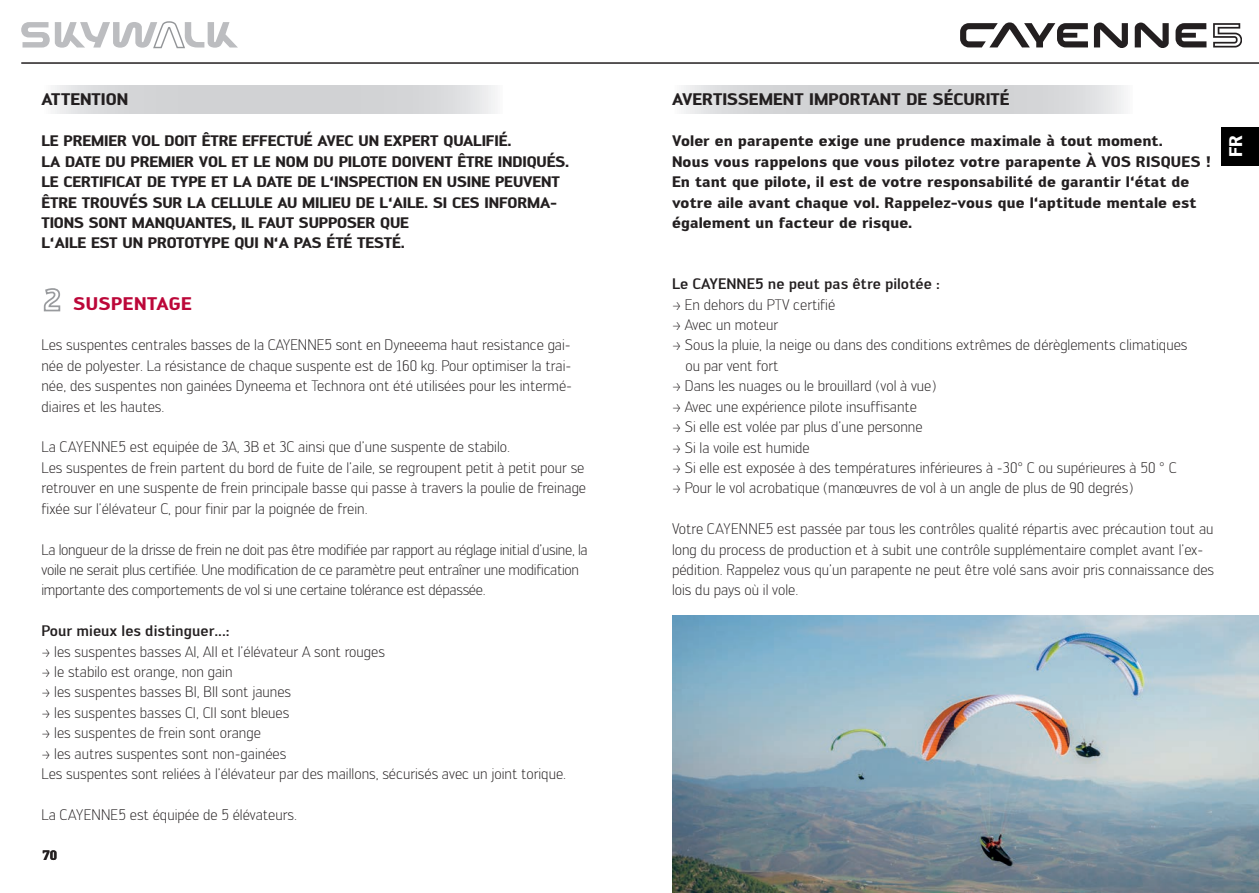
<style>
.page{position:relative;width:1259px;height:893px;background:#fff}
.page>*{position:absolute;margin:0;border:0;box-sizing:border-box;transform-origin:0 0}
.t1{font:700 18px "Engel";letter-spacing:.03em;color:#bc0739}
.t2{font:700 18px "Engel";color:#fff}
.t3{font:700 16.5px "Engel";color:#231f20}
.t4{font:300 15px/20.4px "Engel";color:#231f20}
.t5{font:700 15px/20.4px "Engel";letter-spacing:-.01em;color:#231f20}
.t6{font:300 15px/20.4px "Engel";letter-spacing:-.02em;color:#231f20}
.t7{font:500 15px "Engel";color:#231f20}
.t8{font:700 13.5px "Engel";color:#231f20}
</style>
<div class="page">
<hr style="left:21px;top:62px;width:1238px;height:2px;background:#231f20">
<svg style="left:21px;top:21px;width:217px;height:28px"></svg>
<svg style="left:960px;top:22px;width:282px;height:26px"></svg>
<svg style="left:683px;top:85px;width:441px;height:28px;background:#d6d7d9"></svg>
<svg style="left:53px;top:85px;width:442px;height:28px;background:#d6d7d9"></svg>
<svg style="left:43px;top:288px;width:18px;height:24px"></svg>
<div style="left:1221px;top:127px;width:38px;height:39px;background:#000"></div>
<img style="left:672px;top:616px;width:587px;height:277px">
<p class="t3" style="left:41px;top:90px;width:88px">ATTENTION</p>
<p class="t5" style="left:41px;top:131px;width:529px">LE PREMIER VOL DOIT ÊTRE EFFECTUÉ AVEC UN EXPERT QUALIFIÉ.<br>LA DATE DU PREMIER VOL ET LE NOM DU PILOTE DOIVENT ÊTRE INDIQUÉS.<br>LE CERTIFICAT DE TYPE ET LA DATE DE L‘INSPECTION EN USINE PEUVENT ÊTRE TROUVÉS SUR LA CELLULE AU MILIEU DE L‘AILE. SI CES INFORMA-TIONS SONT MANQUANTES, IL FAUT SUPPOSER QUE<br>L‘AILE EST UN PROTOTYPE QUI N‘A PAS ÉTÉ TESTÉ.</p>
<p class="t1" style="left:73px;top:292px;width:120px">SUSPENTAGE</p>
<p class="t4" style="left:41px;top:335px;width:532px;text-align:justify">Les suspentes centrales basses de la CAYENNE5 sont en Dyneeema haut resistance gai&shy;née de polyester. La résistance de chaque suspente est de 160 kg. Pour optimiser la trai&shy;née, des suspentes non gainées Dyneema et Technora ont été utilisées pour les intermé&shy;diaires et les hautes.</p>
<p class="t4" style="left:41px;top:437px;width:546px">La CAYENNE5 est equipée de 3A, 3B et 3C ainsi que d’une suspente de stabilo.<br>Les suspentes de frein partent du bord de fuite de l’aile, se regroupent petit à petit pour se retrouver en une suspente de frein principale basse qui passe à travers la poulie de freinage fixée sur l’élévateur C, pour finir par la poignée de frein.</p>
<p class="t6" style="left:41px;top:539px;width:548px">La longueur de la drisse de frein ne doit pas être modifiée par rapport au réglage initial d’usine, la voile ne serait plus certifiée. Une modification de ce paramètre peut entraîner une modification importante des comportements de vol si une certaine tolérance est dépassée.</p>
<p class="t7" style="left:41px;top:622px;width:190px">Pour mieux les distinguer...:</p>
<p class="t4" style="left:41px;top:641px;width:526px">&gt; les suspentes basses AI, AII et l’élévateur A sont rouges<br>&gt; le stabilo est orange, non gain<br>&gt; les suspentes basses BI, BII sont jaunes<br>&gt; les suspentes basses CI, CII sont bleues<br>&gt; les suspentes de frein sont orange<br>&gt; les autres suspentes sont non-gainées<br>Les suspentes sont reliées à l’élévateur par des maillons, sécurisés avec un joint torique.</p>
<p class="t4" style="left:41px;top:804px;width:257px">La CAYENNE5 est équipée de 5 élévateurs.</p>
<p class="t8" style="left:43px;top:847px;width:16px">70</p>
<p class="t3" style="left:672px;top:90px;width:339px">AVERTISSEMENT IMPORTANT DE SÉCURITÉ</p>
<p class="t5" style="left:672px;top:131px;width:540px">Voler en parapente exige une prudence maximale à tout moment.<br>Nous vous rappelons que vous pilotez votre parapente À VOS RISQUES !<br>En tant que pilote, il est de votre responsabilité de garantir l‘état de votre aile avant chaque vol. Rappelez-vous que l‘aptitude mentale est également un facteur de risque.</p>
<p class="t2" style="left:1224px;top:157px;width:24px;rotate:-90deg">FR</p>
<p class="t7" style="left:672px;top:275px;width:269px">Le CAYENNE5 ne peut pas être pilotée :</p>
<p class="t4" style="left:672px;top:294px;width:165px">&gt; En dehors du PTV certifié</p>
<p class="t4" style="left:672px;top:315px;width:108px">&gt; Avec un moteur</p>
<p class="t4" style="left:672px;top:335px;width:517px">&gt; Sous la pluie, la neige ou dans des conditions extrêmes de dérèglements climatiques</p>
<p class="t4" style="left:685px;top:355px;width:94px">ou par vent fort</p>
<p class="t4" style="left:672px;top:376px;width:266px">&gt; Dans les nuages ou le brouillard (vol à vue)</p>
<p class="t4" style="left:672px;top:396px;width:247px">&gt; Avec une expérience pilote insuffisante</p>
<p class="t4" style="left:672px;top:417px;width:252px">&gt; Si elle est volée par plus d’une personne</p>
<p class="t4" style="left:672px;top:437px;width:139px">&gt; Si la voile est humide</p>
<p class="t4" style="left:672px;top:457px;width:506px">&gt; Si elle est exposée à des températures inférieures à -30° C ou supérieures à 50 ° C</p>
<p class="t4" style="left:672px;top:478px;width:462px">&gt; Pour le vol acrobatique (manœuvres de vol à un angle de plus de 90 degrés)</p>
<p class="t4" style="left:672px;top:519px;width:544px">Votre CAYENNE5 est passée par tous les contrôles qualité répartis avec précaution tout au long du process de production et à subit une contrôle supplémentaire complet avant l’ex&shy;pédition. Rappelez vous qu’un parapente ne peut être volé sans avoir pris connaissance des lois du pays où il vole.</p>
</div>
